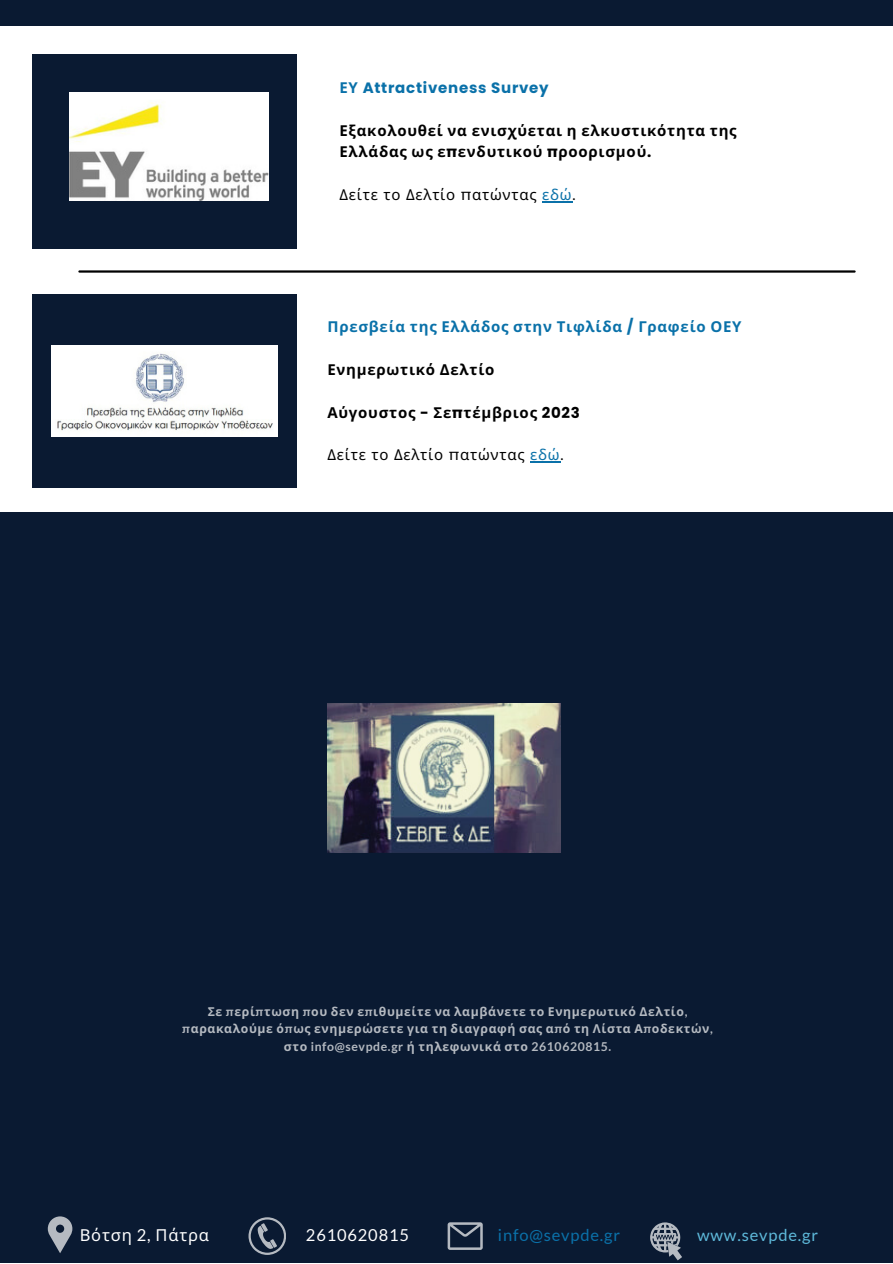
<style>
.page{position:relative;width:893px;height:1264px;background:#fff}
.page>*{position:absolute;margin:0;border:0;box-sizing:border-box;transform-origin:0 0}
.t1{font:16.5px "Lato";letter-spacing:.05em;color:#0a71a9}
.t2{font:16.5px "Lato";letter-spacing:.05em;color:#5eb9da}
.t3{font:16.5px "Noto Sans";letter-spacing:.05em;color:#fff}
.t4{font:16.5px "Lato";letter-spacing:.05em;color:#fff}
.t5{font:700 15px/21.3px "Noto Sans";letter-spacing:.05em;color:#000}
.t6{font:15px "Noto Sans";letter-spacing:.05em;color:#000}
.t7{font:700 15px "Noto Sans";letter-spacing:.05em;color:#0a71a9}
.t8{font:700 15px "Poppins";letter-spacing:.05em;color:#0a71a9}
.t9{font:700 12.3px "Noto Sans";letter-spacing:.05em;color:#b5bac1}
.t10{font:700 12.3px "Lato";letter-spacing:.05em;color:#b5bac1}
.s1{font-family:"Noto Sans"}
.s2{font-family:"Poppins"}
.s3{color:#0a71a9}
.s4{font-family:"Lato"}
</style>
<div class="page">
<div style="left:0;top:512px;width:892px;height:750px;background:#0a1a32"></div>
<svg style="left:248px;top:1217px;width:37px;height:37px"></svg>
<svg style="left:447px;top:1222px;width:35px;height:27px"></svg>
<svg style="left:650px;top:1222px;width:31px;height:38px"></svg>
<svg style="left:48px;top:1216px;width:24px;height:37px"></svg>
<img style="left:327px;top:704px;width:233px;height:148px">
<hr style="left:79px;top:270px;width:775px;height:3px;background:#000">
<div style="left:32px;top:55px;width:265px;height:194px;background:#0a1a32"></div>
<div style="left:32px;top:294px;width:265px;height:194px;background:#0a1a32"></div>
<div style="left:0;top:0;width:892px;height:26px;background:#0a1a32"></div>
<img style="left:51px;top:345px;width:226px;height:91px">
<img style="left:69px;top:92px;width:199px;height:108px">
<hr style="left:530px;top:461px;width:30px;height:1px;background:#0a71a9">
<hr style="left:542px;top:201px;width:30px;height:1px;background:#0a71a9">
<p class="t8" style="left:339px;top:77px;width:211px"><span class="s1">ΕΥ</span> Attractiveness Survey</p>
<p class="t5" style="left:339px;top:119px;width:399px">Εξακολουθεί να ενισχύεται η ελκυστικότητα της<br>Ελλάδας ως ε<span class="s2">π</span>ενδυτικού <span class="s2">π</span>ροορισμού<span class="s2">.</span></p>
<p class="t6" style="left:339px;top:184px;width:237px">Δείτε το Δελτίο <span class="s2">π</span>ατώντας <span class="s3">εδώ</span><span class="s2">.</span></p>
<p class="t7" style="left:327px;top:316px;width:415px">Πρεσβεία της Ελλάδος στην Τιφλίδα <span class="s2">/</span> Γραφείο ΟΕΥ</p>
<p class="t5" style="left:327px;top:358px;width:168px">Ενημερωτικό Δελτίο</p>
<p class="t5" style="left:327px;top:401px;width:254px">Αύγουστος <span class="s2">-</span> Σε<span class="s2">π</span>τέμβριος <span class="s2">2023</span></p>
<p class="t6" style="left:327px;top:444px;width:237px">Δείτε το Δελτίο <span class="s2">π</span>ατώντας <span class="s3">εδώ</span><span class="s2">.</span></p>
<p class="t9" style="left:208px;top:1002px;width:481px">Σε <span class="s4">π</span>ερί<span class="s4">π</span>τωση <span class="s4">π</span>ου δεν ε<span class="s4">π</span>ιθυμείτε να λαμβάνετε το Ενημερωτικό Δελτίο<span class="s4">,</span></p>
<p class="t9" style="left:182px;top:1020px;width:532px"><span class="s4">π</span>αρακαλούμε ό<span class="s4">π</span>ως ενημερώσετε για τη διαγραφή σας α<span class="s4">π</span>ό τη Λίστα Α<span class="s4">π</span>οδεκτών<span class="s4">,</span></p>
<p class="t10" style="left:284px;top:1038px;width:329px"><span class="s1">στο</span> info@sevpde.gr <span class="s1">ή τηλεφωνικά στο</span> 2610620815.</p>
<p class="t3" style="left:80px;top:1223px;width:131px">Βότση <span class="s4">2,</span> Πάτρα</p>
<p class="t4" style="left:306px;top:1224px;width:104px">2610620815</p>
<p class="t1" style="left:498px;top:1224px;width:124px">info@sevpde.gr</p>
<p class="t2" style="left:697px;top:1224px;width:122px">www.sevpde.gr</p>
</div>
